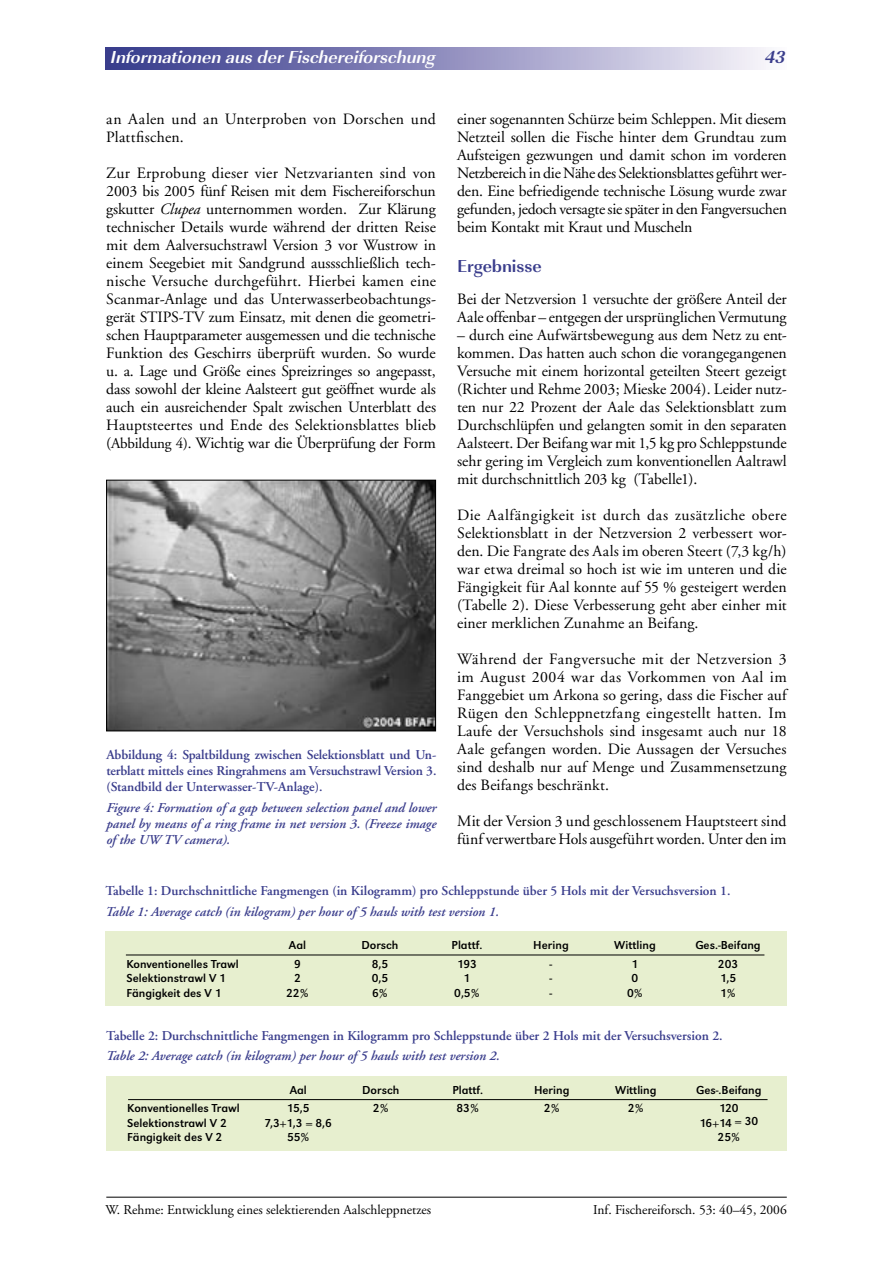
<style>
.page{position:relative;width:893px;height:1263px;background:#fff}
.page>*{position:absolute;margin:0;border:0;box-sizing:border-box;transform-origin:0 0}
.t1{font:18px "URW Imperial T Bold Obli";color:#fff}
.t2{font:700 18px "URW Imperial T";letter-spacing:-.005em;color:#3a3d8c}
.t3{font:18px "URW Imperial T Bold Obli";color:#3a3d8c}
.t4{font:15.75px/18px "Adobe Garamond";color:#000;text-align:justify}
.t5{font:15.75px/18px "Adobe Garamond";letter-spacing:.02em;color:#000}
.t6{font:600 13.5px/16.2px "Adobe Garamond";color:#3a3d8c}
.t7{font:italic 600 13.5px/16.2px "Adobe Garamond";color:#3a3d8c;text-align:justify}
.t8{font:13.5px "Adobe Garamond";color:#000}
.t9{font:12px "URW Grotesk T";color:#000}
.s1{font-style:italic}
.s2{font-size:15px}
</style>
<div class="page">
<hr style="left:106px;top:1197px;width:681px;height:1px;background:#000">
<div style="left:105px;top:47px;width:682px;height:23px;background:linear-gradient(to right,#313488,#f7f3fa)"></div>
<div style="left:105px;top:931px;width:682px;height:75px;background:#e7efcf"></div>
<hr style="left:126px;top:954px;width:638px;height:1px;background:#000">
<div style="left:106px;top:1076px;width:681px;height:75px;background:#e7efcf"></div>
<hr style="left:128px;top:1099px;width:639px;height:1px;background:#000">
<img style="left:108px;top:482px;width:326px;height:247px">
<div style="left:106px;top:480px;width:330px;height:251px;border:1px solid #000"></div>
<p class="t1" style="left:111px;top:47px;width:327px">Informationen aus der Fischereiforschung</p>
<p class="t3" style="left:765px;top:47px;width:22px">43</p>
<p class="t5" style="left:106px;top:110px;width:331px">an Aalen und an Unterproben von Dorschen und<br>Plattfischen.</p>
<p class="t4" style="left:106px;top:164px;width:331px">Zur Erprobung dieser vier Netzvarianten sind von 2003 bis 2005 fünf Reisen mit dem Fischereiforschun gskutter <span class="s1">Clupea</span> unternommen worden. Zur Klärung technischer Details wurde während der dritten Reise mit dem Aalversuchstrawl Version 3 vor Wustrow in einem Seegebiet mit Sandgrund aussschließlich tech&shy;nische Versuche durchgeführt. Hierbei kamen eine Scanmar-Anlage und das Unterwasserbeobachtungs&shy;gerät STIPS-TV zum Einsatz, mit denen die geometri&shy;schen Hauptparameter ausgemessen und die technische Funktion des Geschirrs überprüft wurden. So wurde u. a. Lage und Größe eines Spreizringes so angepasst, dass sowohl der kleine Aalsteert gut geöffnet wurde als auch ein ausreichender Spalt zwischen Unterblatt des Hauptsteertes und Ende des Selektionsblattes blieb (<span class="s2">Abbildung 4).</span> Wichtig war die Überprüfung der Form</p>
<p class="t4" style="left:457px;top:110px;width:331px">einer sogenannten Schürze beim Schleppen. Mit diesem Netzteil sollen die Fische hinter dem Grundtau zum Aufsteigen gezwungen und damit schon im vorderen Netzbereich in die Nähe des Selektionsblattes geführt wer&shy;den. Eine befriedigende technische Lösung wurde zwar gefunden, jedoch versagte sie später in den Fangversuchen beim Kontakt mit Kraut und Muscheln</p>
<h3 class="t2" style="left:457px;top:255px;width:86px">Ergebnisse</h3>
<p class="t4" style="left:457px;top:290px;width:331px">Bei der Netzversion 1 versuchte der größere Anteil der<br>Aale offenbar – entgegen der ursprünglichen Vermutung</p>
<p class="t4" style="left:457px;top:326px;width:331px">– durch eine Aufwärtsbewegung aus dem Netz zu ent&shy;kommen. Das hatten auch schon die vorangegangenen Versuche mit einem horizontal geteilten Steert gezeigt (Richter und Rehme 2003; Mieske 2004). Leider nutz&shy;ten nur 22 Prozent der Aale das Selektionsblatt zum Durchschlüpfen und gelangten somit in den separaten Aalsteert. Der Beifang war mit 1,5 kg pro Schleppstunde sehr gering im Vergleich zum konventionellen Aaltrawl mit durchschnittlich 203 kg (Tabelle1).</p>
<p class="t4" style="left:457px;top:506px;width:331px">Die Aalfängigkeit ist durch das zusätzliche obere Selektionsblatt in der Netzversion 2 verbessert wor&shy;den. Die Fangrate des Aals im oberen Steert (7,3 kg/h) war etwa dreimal so hoch ist wie im unteren und die Fängigkeit für Aal konnte auf 55 % gesteigert werden (Tabelle 2). Diese Verbesserung geht aber einher mit einer merklichen Zunahme an Beifang.</p>
<p class="t4" style="left:457px;top:650px;width:331px">Während der Fangversuche mit der Netzversion 3 im August 2004 war das Vorkommen von Aal im Fanggebiet um Arkona so gering, dass die Fischer auf Rügen den Schleppnetzfang eingestellt hatten. Im Laufe der Versuchshols sind insgesamt auch nur 18<br>Aale gefangen worden. Die Aussagen der Versuches sind deshalb nur auf Menge und Zusammensetzung des Beifangs beschränkt.</p>
<p class="t4" style="left:457px;top:812px;width:331px">Mit der Version 3 und geschlossenem Hauptsteert sind fünf verwertbare Hols ausgeführt worden. Unter den im</p>
<p class="t6" style="left:106px;top:747px;width:332px;text-align:justify">Abbildung 4: Spaltbildung zwischen Selektionsblatt und Un&shy;terblatt mittels eines Ringrahmens am Versuchstrawl Version 3. (Standbild der Unterwasser-TV-Anlage).</p>
<p class="t7" style="left:106px;top:800px;width:332px">Figure 4: Formation of a gap between selection panel and lower panel by means of a ring frame in net version 3. (Freeze image of the UW TV camera).</p>
<p class="t6" style="left:105px;top:881px;width:627px;line-height:20.5px">Tabelle 1: Durchschnittliche Fangmengen (in Kilogramm) pro Schleppstunde über 5 Hols mit der Versuchsversion 1.<br><span class="s1">Table 1: Average catch (in kilogram) per hour of 5 hauls with test version 1.</span></p>
<p class="t9" style="left:289px;top:938px;width:19px">Aal</p>
<p class="t9" style="left:361px;top:938px;width:39px">Dorsch</p>
<p class="t9" style="left:452px;top:938px;width:32px">Plattf.</p>
<p class="t9" style="left:533px;top:938px;width:37px">Hering</p>
<p class="t9" style="left:614px;top:938px;width:43px">Wittling</p>
<p class="t9" style="left:695px;top:938px;width:67px">Ges.-Beifang</p>
<p class="t9" style="left:126px;top:957px;width:114px">Konventionelles Trawl</p>
<p class="t9" style="left:294px;top:957px;width:8px">9</p>
<p class="t9" style="left:372px;top:957px;width:18px">8,5</p>
<p class="t9" style="left:457px;top:957px;width:21px">193</p>
<p class="t9" style="left:550px;top:957px;width:4px">-</p>
<p class="t9" style="left:632px;top:957px;width:8px">1</p>
<p class="t9" style="left:718px;top:957px;width:22px">203</p>
<p class="t9" style="left:126px;top:971px;width:101px">Selektionstrawl V 1</p>
<p class="t9" style="left:294px;top:971px;width:8px">2</p>
<p class="t9" style="left:372px;top:971px;width:18px">0,5</p>
<p class="t9" style="left:464px;top:971px;width:8px">1</p>
<p class="t9" style="left:550px;top:971px;width:4px">-</p>
<p class="t9" style="left:632px;top:971px;width:8px">0</p>
<p class="t9" style="left:720px;top:971px;width:18px">1,5</p>
<p class="t9" style="left:126px;top:986px;width:97px">Fängigkeit des V 1</p>
<p class="t9" style="left:286px;top:986px;width:24px">22%</p>
<p class="t9" style="left:372px;top:986px;width:17px">6%</p>
<p class="t9" style="left:454px;top:986px;width:27px">0,5%</p>
<p class="t9" style="left:550px;top:986px;width:4px">-</p>
<p class="t9" style="left:627px;top:986px;width:17px">0%</p>
<p class="t9" style="left:720px;top:986px;width:17px">1%</p>
<p class="t6" style="left:106px;top:1025px;width:618px;line-height:20.5px">Tabelle 2: Durchschnittliche Fangmengen in Kilogramm pro Schleppstunde über 2 Hols mit der Versuchsversion 2.<br><span class="s1">Table 2: Average catch (in kilogram) per hour of 5 hauls with test version 2.</span></p>
<p class="t9" style="left:290px;top:1083px;width:19px">Aal</p>
<p class="t9" style="left:362px;top:1083px;width:39px">Dorsch</p>
<p class="t9" style="left:452px;top:1083px;width:32px">Plattf.</p>
<p class="t9" style="left:534px;top:1083px;width:37px">Hering</p>
<p class="t9" style="left:615px;top:1083px;width:43px">Wittling</p>
<p class="t9" style="left:696px;top:1083px;width:67px">Ges-.Beifang</p>
<p class="t9" style="left:127px;top:1101px;width:114px">Konventionelles Trawl</p>
<p class="t9" style="left:287px;top:1101px;width:24px">15,5</p>
<p class="t9" style="left:373px;top:1101px;width:17px">2%</p>
<p class="t9" style="left:457px;top:1101px;width:24px">83%</p>
<p class="t9" style="left:544px;top:1101px;width:17px">2%</p>
<p class="t9" style="left:628px;top:1101px;width:17px">2%</p>
<p class="t9" style="left:719px;top:1101px;width:21px">120</p>
<p class="t9" style="left:127px;top:1116px;width:101px">Selektionstrawl V 2</p>
<p class="t9" style="left:265px;top:1116px;width:69px">7,3+1,3 = 8,6</p>
<p class="t9" style="left:699px;top:1116px;width:60px">16+14 = 30</p>
<p class="t9" style="left:127px;top:1130px;width:97px">Fängigkeit des V 2</p>
<p class="t9" style="left:287px;top:1130px;width:24px">55%</p>
<p class="t9" style="left:718px;top:1130px;width:24px">25%</p>
<p class="t8" style="left:106px;top:1202px;width:327px">W. Rehme: Entwicklung eines selektierenden Aalschleppnetzes</p>
<p class="t8" style="left:593px;top:1202px;width:195px">Inf. Fischereiforsch. 53: 40–45, 2006</p>
</div>
